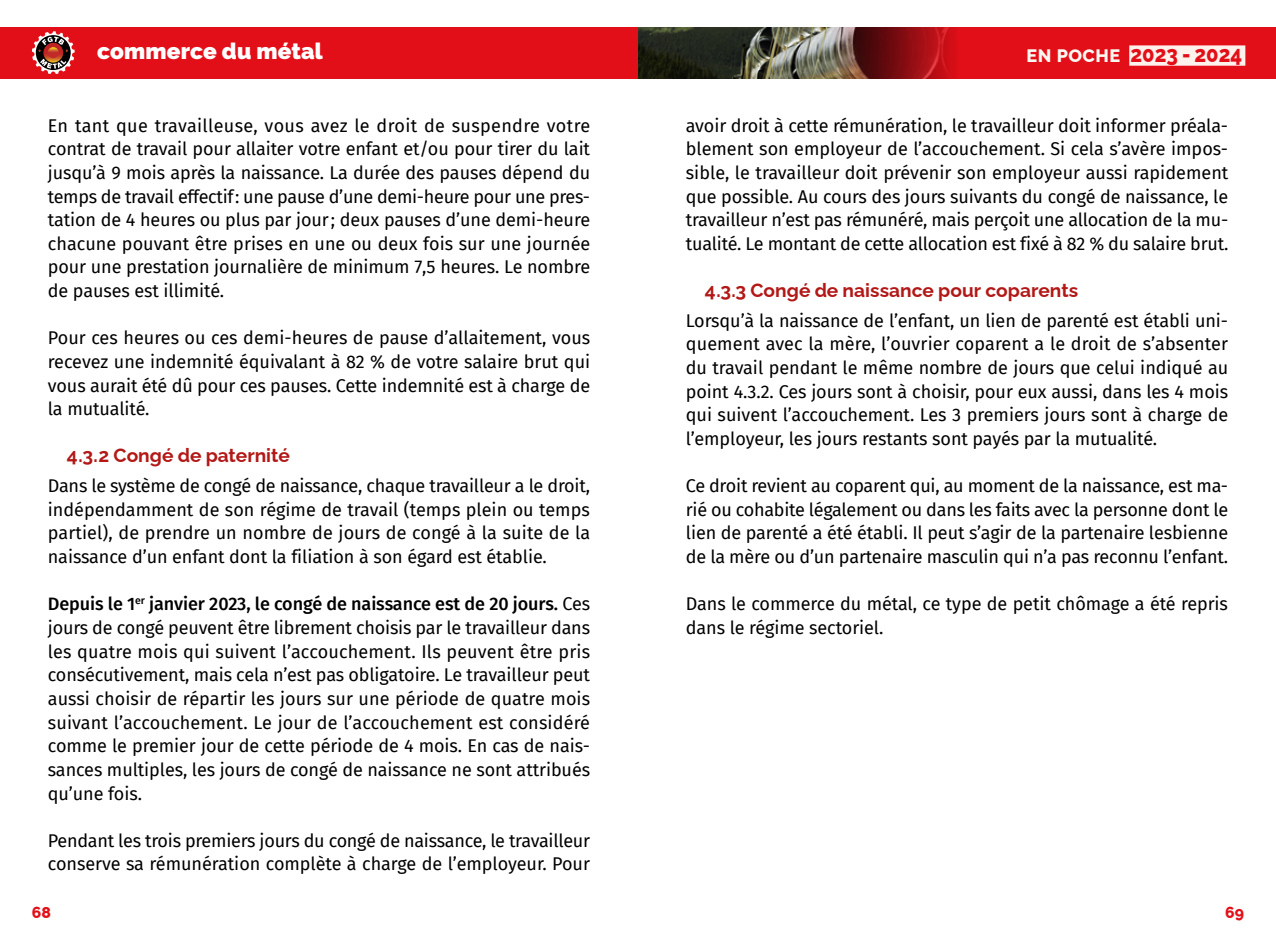
<style>
.page{position:relative;width:1276px;height:948px;background:#fff}
.page>*{position:absolute;margin:0;border:0;box-sizing:border-box;transform-origin:0 0}
.t1{font:800 22.72px "Raleway";color:#e30f18;scale:.89 1}
.t2{font:900 22.5px "Raleway";letter-spacing:.01em;color:#fff}
.t3{font:700 19.12px "Raleway";color:#b21816}
.t4{font:18px/23.6px "Fira Sans";letter-spacing:-.005em;color:#000;text-align:justify}
.t5{font:800 15.75px "Raleway";color:#e30f18}
.s1{font-size:18px;color:#fbf8f2}
.s2{font-weight:500}
</style>
<div class="page">
<div style="left:957px;top:27px;width:319px;height:51px;background:#e30f18"></div>
<div style="left:0;top:27px;width:638px;height:51px;background:#e30f18"></div>
<img style="left:638px;top:27px;width:319px;height:51px">
<div style="left:1129px;top:45px;width:116px;height:21px;background:#fef2ed"></div>
<svg style="left:32px;top:31px;width:43px;height:43px"></svg>
<p class="t2" style="left:97px;top:38px;width:227px">commerce du métal</p>
<p class="t1" style="left:1026px;top:36px;width:244px"><span class="s1">EN POCHE</span> 2023 - 2024</p>
<p class="t4" style="left:48px;top:113px;width:544px">En tant que travailleuse, vous avez le droit de suspendre votre contrat de travail pour allaiter votre enfant et/ou pour tirer du lait jusqu’à 9 mois après la naissance. La durée des pauses dépend du temps de travail effectif: une pause d’une demi-heure pour une pres&shy;tation de 4 heures ou plus par jour; deux pauses d’une demi-heure chacune pouvant être prises en une ou deux fois sur une journée pour une prestation journalière de minimum 7,5 heures. Le nombre de pauses est illimité.</p>
<p class="t4" style="left:48px;top:326px;width:544px">Pour ces heures ou ces demi-heures de pause d’allaitement, vous recevez une indemnité équivalant à 82 % de votre salaire brut qui vous aurait été dû pour ces pauses. Cette indemnité est à charge de la mutualité.</p>
<p class="t3" style="left:67px;top:440px;width:224px">4.3.2 Congé de paternité</p>
<p class="t4" style="left:48px;top:473px;width:544px">Dans le système de congé de naissance, chaque travailleur a le droit, indépendamment de son régime de travail (temps plein ou temps partiel), de prendre un nombre de jours de congé à la suite de la naissance d’un enfant dont la filiation à son égard est établie.</p>
<p class="t4" style="left:48px;top:591px;width:544px"><span class="s2">Depuis le 1</span><sup>er</sup> <span class="s2">janvier 2023, le congé de naissance est de 20 jours.</span> Ces jours de congé peuvent être librement choisis par le travailleur dans les quatre mois qui suivent l’accouchement. Ils peuvent être pris consécutivement, mais cela n’est pas obligatoire. Le travailleur peut aussi choisir de répartir les jours sur une période de quatre mois suivant l’accouchement. Le jour de l’accouchement est considéré comme le premier jour de cette période de 4 mois. En cas de nais&shy;sances multiples, les jours de congé de naissance ne sont attribués qu’une fois.</p>
<p class="t4" style="left:48px;top:827px;width:544px">Pendant les trois premiers jours du congé de naissance, le travailleur conserve sa rémunération complète à charge de l’employeur. Pour</p>
<p class="t4" style="left:686px;top:113px;width:544px">avoir droit à cette rémunération, le travailleur doit informer préala&shy;blement son employeur de l’accouchement. Si cela s’avère impos&shy;sible, le travailleur doit prévenir son employeur aussi rapidement que possible. Au cours des jours suivants du congé de naissance, le travailleur n’est pas rémunéré, mais perçoit une allocation de la mu&shy;tualité. Le montant de cette allocation est fixé à 82 % du salaire brut.</p>
<p class="t3" style="left:705px;top:274px;width:375px">4.3.3 Congé de naissance pour coparents</p>
<p class="t4" style="left:686px;top:308px;width:544px">Lorsqu’à la naissance de l’enfant, un lien de parenté est établi uni&shy;quement avec la mère, l’ouvrier coparent a le droit de s’absenter du travail pendant le même nombre de jours que celui indiqué au point 4.3.2. Ces jours sont à choisir, pour eux aussi, dans les 4 mois qui suivent l’accouchement. Les 3 premiers jours sont à charge de l’employeur, les jours restants sont payés par la mutualité.</p>
<p class="t4" style="left:686px;top:473px;width:544px">Ce droit revient au coparent qui, au moment de la naissance, est ma&shy;rié ou cohabite légalement ou dans les faits avec la personne dont le lien de parenté a été établi. Il peut s’agir de la partenaire lesbienne de la mère ou d’un partenaire masculin qui n’a pas reconnu l’enfant.</p>
<p class="t4" style="left:686px;top:591px;width:544px">Dans le commerce du métal, ce type de petit chômage a été repris dans le régime sectoriel.</p>
<p class="t5" style="left:32px;top:899px;width:21px">68</p>
<p class="t5" style="left:1225px;top:899px;width:20px">69</p>
</div>
